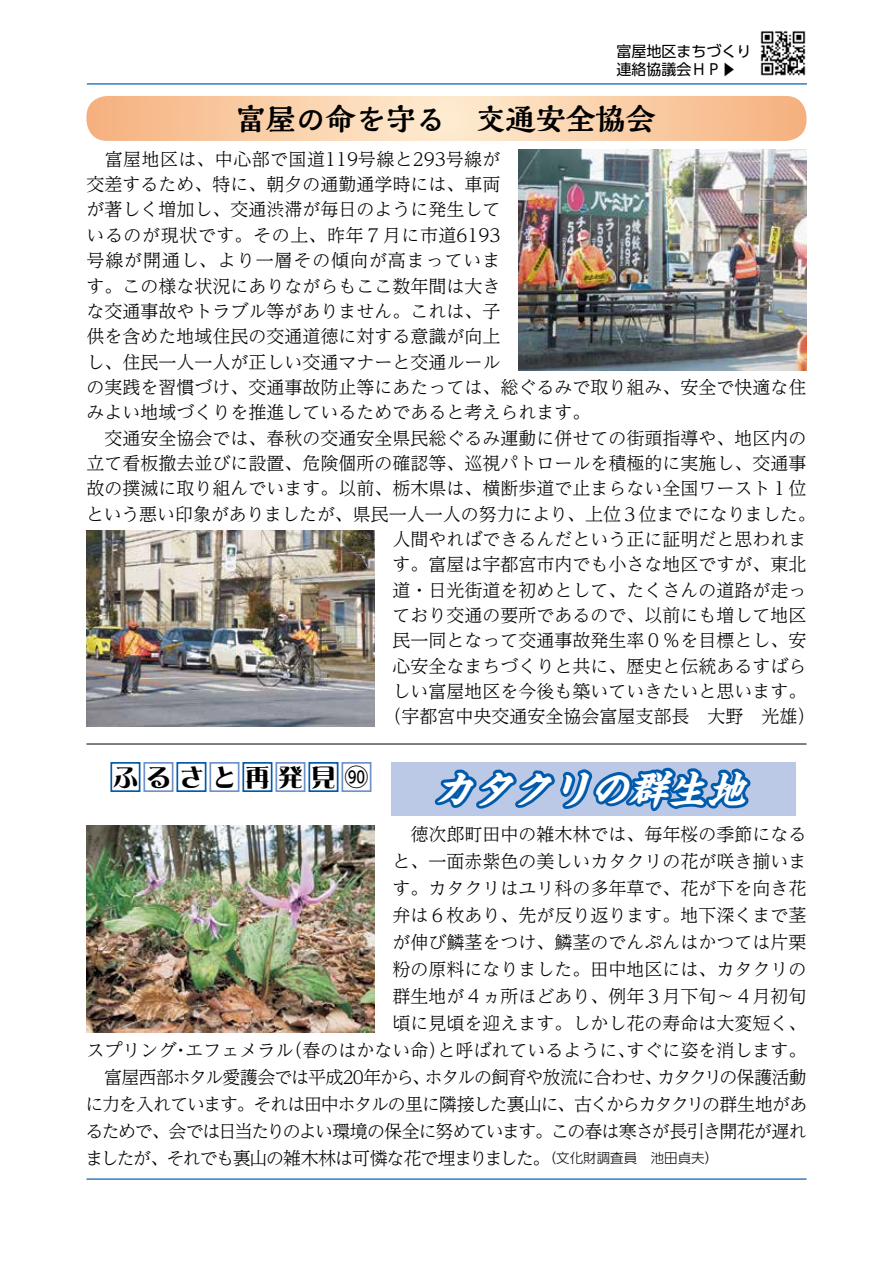
<style>
.page{position:relative;width:893px;height:1263px;background:#fff}
.page>*{position:absolute;margin:0;border:0;box-sizing:border-box;transform-origin:0 0}
.t1{font:italic 700 39px "Kaisho MCBK1 Pro De";color:#fff}
.t2{font:800 30px "Kaimin Tu Std";color:#000}
.t3{font:24px "DF Lei Ga So W9 WINP RKSJ H";letter-spacing:.375em;color:#000}
.t4{font:300 18px "UD Reimin Pro";color:#000}
.t5{font:300 18px "UD Reimin Pro";letter-spacing:-.07em;color:#000}
.t6{font:300 18px "UD Reimin Pro";letter-spacing:-.05em;color:#000}
.t7{font:300 18px "UD Reimin Pro";letter-spacing:.025em;color:#000}
.t8{font:300 18px "UD Reimin Pro";letter-spacing:.035em;color:#000}
.t9{font:300 18px "UD Reimin Pro";letter-spacing:.05em;color:#000}
.t10{font:15px/18px "UD Shin Go Pro";color:#000}
.s1{font-family:"UD Shin Go Pro";font-size:13.5px}
</style>
<div class="page">
<hr style="left:86px;top:1178px;width:720px;height:2px;background:#005bac">
<hr style="left:87px;top:83px;width:720px;height:2px;background:#005bac">
<hr style="left:86px;top:743px;width:720px;height:1px;background:#000">
<div style="left:110px;top:762px;width:30px;height:30px;border:2px solid #005bac"></div>
<div style="left:143px;top:762px;width:30px;height:30px;border:2px solid #6f92cb"></div>
<div style="left:176px;top:762px;width:30px;height:30px;border:2px solid #005bac"></div>
<div style="left:209px;top:762px;width:30px;height:30px;border:2px solid #6f92cb"></div>
<div style="left:242px;top:762px;width:30px;height:30px;border:2px solid #005bac"></div>
<div style="left:275px;top:762px;width:30px;height:30px;border:2px solid #6f92cb"></div>
<div style="left:308px;top:762px;width:30px;height:30px;border:2px solid #005bac"></div>
<div style="left:341px;top:762px;width:30px;height:30px;border:2px solid #6f92cb"></div>
<div style="left:392px;top:763px;width:403px;height:52px;background:#bbc8e6"></div>
<svg style="left:430px;top:743px;width:323px;height:68px"></svg>
<div style="left:391px;top:762px;width:405px;height:54px;border:2px solid #bbc8e6"></div>
<img style="left:86px;top:825px;width:288px;height:207px">
<svg style="left:86px;top:96px;width:720px;height:45px;background:#f9cfa9"></svg>
<img style="left:760px;top:31px;width:46px;height:45px">
<img style="left:518px;top:150px;width:288px;height:221px">
<img style="left:86px;top:530px;width:288px;height:196px">
<p class="t10" style="left:616px;top:42px;width:136px">富屋地区まちづくり連絡協議会ＨＰ</p>
<p class="t10" style="left:719px;top:77px;width:16px;rotate:-90deg">▼</p>
<h2 class="t2" style="left:236px;top:98px;width:422px">富屋の命を守る　交通安全協会</h2>
<p class="t7" style="left:86px;top:144px;width:416px">　富屋地区は、中心部で国道119号線と293号線が</p>
<p class="t4" style="left:86px;top:170px;width:415px">交差するため、特に、朝夕の通勤通学時には、車両</p>
<p class="t4" style="left:86px;top:195px;width:415px">が著しく増加し、交通渋滞が毎日のように発生して</p>
<p class="t8" style="left:86px;top:220px;width:416px">いるのが現状です。その上、昨年７月に市道6193</p>
<p class="t9" style="left:86px;top:246px;width:415px">号線が開通し、より一層その傾向が高まっていま</p>
<p class="t4" style="left:86px;top:271px;width:415px">す。この様な状況にありながらもここ数年間は大き</p>
<p class="t4" style="left:86px;top:296px;width:415px">な交通事故やトラブル等がありません。これは、子</p>
<p class="t4" style="left:86px;top:322px;width:415px">供を含めた地域住民の交通道徳に対する意識が向上</p>
<p class="t4" style="left:86px;top:347px;width:415px">し、住民一人一人が正しい交通マナーと交通ルール</p>
<p class="t4" style="left:86px;top:372px;width:722px">の実践を習慣づけ、交通事故防止等にあたっては、総ぐるみで取り組み、安全で快適な住</p>
<p class="t4" style="left:86px;top:398px;width:505px">みよい地域づくりを推進しているためであると考えられます。</p>
<p class="t4" style="left:86px;top:423px;width:722px">　交通安全協会では、春秋の交通安全県民総ぐるみ運動に併せての街頭指導や、地区内の</p>
<p class="t4" style="left:86px;top:448px;width:722px">立て看板撤去並びに設置、危険個所の確認等、巡視パトロールを積極的に実施し、交通事</p>
<p class="t4" style="left:86px;top:474px;width:722px">故の撲滅に取り組んでいます。以前、栃木県は、横断歩道で止まらない全国ワースト１位</p>
<p class="t4" style="left:86px;top:499px;width:731px">という悪い印象がありましたが、県民一人一人の努力により、上位３位までになりました。</p>
<p class="t4" style="left:392px;top:524px;width:416px">人間やればできるんだという正に証明だと思われま</p>
<p class="t4" style="left:392px;top:550px;width:416px">す。富屋は宇都宮市内でも小さな地区ですが、東北</p>
<p class="t4" style="left:392px;top:575px;width:416px">道・日光街道を初めとして、たくさんの道路が走っ</p>
<p class="t4" style="left:392px;top:601px;width:416px">ており交通の要所であるので、以前にも増して地区</p>
<p class="t4" style="left:392px;top:626px;width:416px">民一同となって交通事故発生率０％を目標とし、安</p>
<p class="t4" style="left:392px;top:651px;width:416px">心安全なまちづくりと共に、歴史と伝統あるすばら</p>
<p class="t4" style="left:392px;top:677px;width:416px">しい富屋地区を今後も築いていきたいと思います。</p>
<p class="t4" style="left:383px;top:702px;width:434px">（宇都宮中央交通安全協会富屋支部長　大野　光雄）</p>
<h3 class="t3" style="left:113px;top:765px;width:223px">ふるさと再発見</h3>
<h1 class="t1" style="left:433px;top:756px;width:328px">カタクリの群生地</h1>
<p class="t4" style="left:392px;top:819px;width:416px">　徳次郎町田中の雑木林では、毎年桜の季節になる</p>
<p class="t4" style="left:392px;top:846px;width:416px">と、一面赤紫色の美しいカタクリの花が咲き揃いま</p>
<p class="t4" style="left:392px;top:873px;width:416px">す。カタクリはユリ科の多年草で、花が下を向き花</p>
<p class="t4" style="left:392px;top:900px;width:416px">弁は６枚あり、先が反り返ります。地下深くまで茎</p>
<p class="t4" style="left:392px;top:927px;width:416px">が伸び鱗茎をつけ、鱗茎のでんぷんはかつては片栗</p>
<p class="t4" style="left:392px;top:954px;width:416px">粉の原料になりました。田中地区には、カタクリの</p>
<p class="t4" style="left:392px;top:981px;width:416px">群生地が４ヵ所ほどあり、例年３月下旬～４月初旬</p>
<p class="t4" style="left:392px;top:1008px;width:416px">頃に見頃を迎えます。しかし花の寿命は大変短く、</p>
<p class="t4" style="left:86px;top:1035px;width:722px">スプリング・エフェメラル（春のはかない命）と呼ばれているように、すぐに姿を消します。</p>
<p class="t6" style="left:86px;top:1062px;width:722px">　富屋西部ホタル愛護会では平成20年から、ホタルの飼育や放流に合わせ、カタクリの保護活動</p>
<p class="t5" style="left:85px;top:1089px;width:723px">に力を入れています。それは田中ホタルの里に隣接した裏山に、古くからカタクリの群生地があ</p>
<p class="t5" style="left:86px;top:1116px;width:723px">るためで、会では日当たりのよい環境の保全に努めています。この春は寒さが長引き開花が遅れ</p>
<p class="t5" style="left:85px;top:1143px;width:634px">ましたが、それでも裏山の雑木林は可憐な花で埋まりました。<span class="s1">（文化財調査員　池田貞夫）</span></p>
</div>
